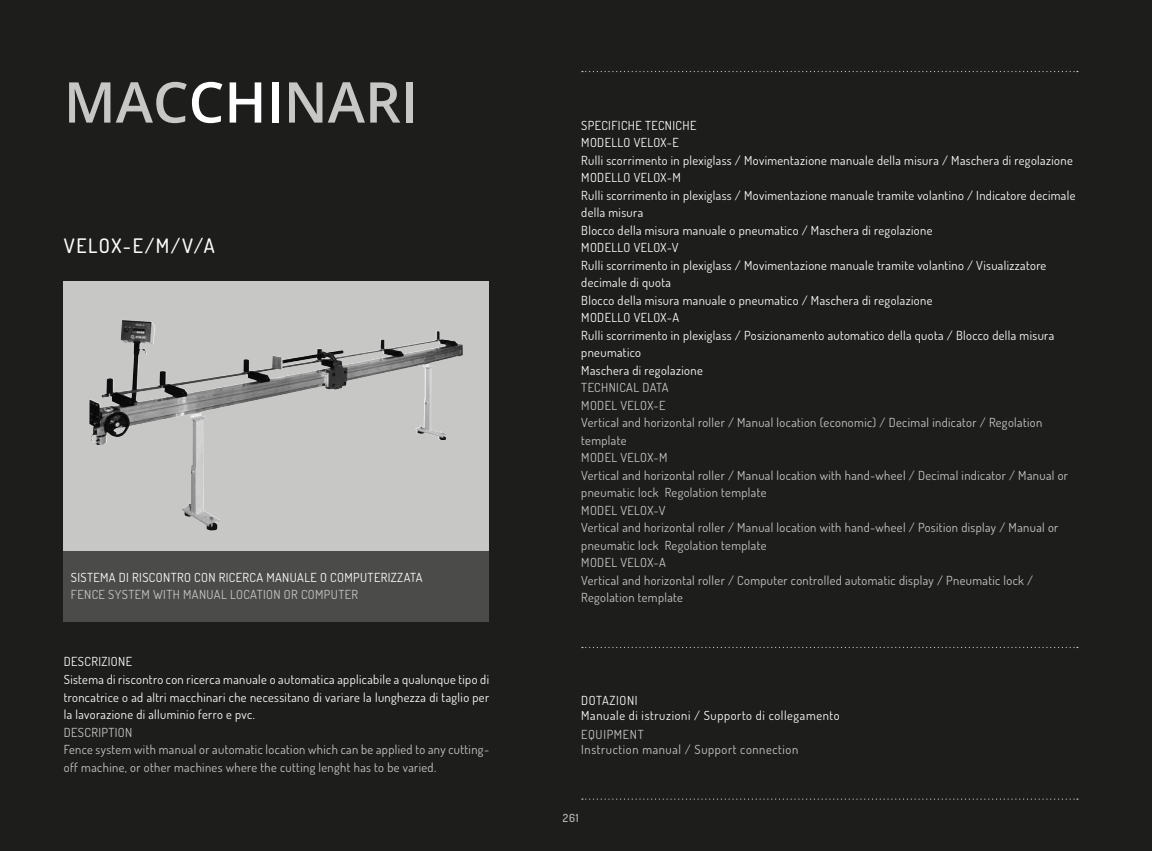
<style>
.page{position:relative;width:1152px;height:851px;background:#fff}
.page>*{position:absolute;margin:0;border:0;box-sizing:border-box;transform-origin:0 0}
.t1{font:600 56.25px "Open Sans";color:#c7c7c6}
.t2{font:500 20px "Dosis";letter-spacing:.075em;color:#fff}
.t3{font:12.5px/17.5px "Dosis";letter-spacing:.03em;color:#fff}
.t4{font:12.5px/17.5px "Dosis";letter-spacing:.03em;color:#c7c7c6}
.t5{font:12.5px/15px "Dosis";letter-spacing:.05em;color:#fff}
.t6{font:12.5px/15px "Dosis";letter-spacing:.05em;color:#c7c7c6}
.t7{font:500 11.25px "Dosis";color:#c7c7c6}
.s1{color:#fff}
</style>
<div class="page">
<div style="left:0;top:0;width:1152px;height:850px;background:#1d1d1b"></div>
<div style="left:64px;top:281px;width:425px;height:270px;background:#c7c7c6"></div>
<div style="left:64px;top:551px;width:425px;height:70px;background:#4b4b4a"></div>
<svg style="left:582px;top:71px;width:496px;height:1px"></svg>
<svg style="left:582px;top:646px;width:496px;height:2px"></svg>
<svg style="left:582px;top:798px;width:496px;height:1px"></svg>
<img style="left:89px;top:331px;width:374px;height:199px">
<h1 class="t1" style="left:64px;top:64px;width:356px">MAC<span class="s1">CHI</span>NARI</h1>
<h2 class="t2" style="left:64px;top:233px;width:153px">VELOX-E/M/V/A</h2>
<p class="t3" style="left:71px;top:568px;width:353px">SISTEMA DI RISCONTRO CON RICERCA MANUALE O COMPUTERIZZATA</p>
<p class="t4" style="left:71px;top:585px;width:289px">FENCE SYSTEM WITH MANUAL LOCATION OR COMPUTER</p>
<p class="t3" style="left:64px;top:652px;width:427px">DESCRIZIONE<br>Sistema di riscontro con ricerca manuale o automatica applicabile a qualunque tipo di troncatrice o ad altri macchinari che necessitano di variare la lunghezza di taglio per la lavorazione di alluminio ferro e pvc.</p>
<p class="t4" style="left:64px;top:722px;width:427px">DESCRIPTION<br>Fence system with manual or automatic location which can be applied to any cutting&shy;off machine, or other machines where the cutting lenght has to be varied.</p>
<p class="t3" style="left:581px;top:116px;width:495px">SPECIFICHE TECNICHE<br>MODELLO VELOX-E<br>Rulli scorrimento in plexiglass / Movimentazione manuale della misura / Maschera di regolazione MODELLO VELOX-M<br>Rulli scorrimento in plexiglass / Movimentazione manuale tramite volantino / Indicatore decimale della misura<br>Blocco della misura manuale o pneumatico / Maschera di regolazione<br>MODELLO VELOX-V<br>Rulli scorrimento in plexiglass / Movimentazione manuale tramite volantino / Visualizzatore decimale di quota<br>Blocco della misura manuale o pneumatico / Maschera di regolazione<br>MODELLO VELOX-A<br>Rulli scorrimento in plexiglass / Posizionamento automatico della quota / Blocco della misura pneumatico<br>Maschera di regolazione</p>
<p class="t4" style="left:581px;top:378px;width:488px">TECHNICAL DATA<br>MODEL VELOX-E<br>Vertical and horizontal roller / Manual location (economic) / Decimal indicator / Regolation template<br>MODEL VELOX-M<br>Vertical and horizontal roller / Manual location with hand-wheel / Decimal indicator / Manual or pneumatic lock Regolation template<br>MODEL VELOX-V<br>Vertical and horizontal roller / Manual location with hand-wheel / Position display / Manual or pneumatic lock Regolation template<br>MODEL VELOX-A<br>Vertical and horizontal roller / Computer controlled automatic display / Pneumatic lock / Regolation template</p>
<p class="t5" style="left:581px;top:692px;width:260px">DOTAZIONI<br>Manuale di istruzioni / Supporto di collegamento</p>
<p class="t6" style="left:581px;top:726px;width:218px">EQUIPMENT<br>Instruction manual / Support connection</p>
<p class="t7" style="left:562px;top:810px;width:17px">261</p>
</div>
